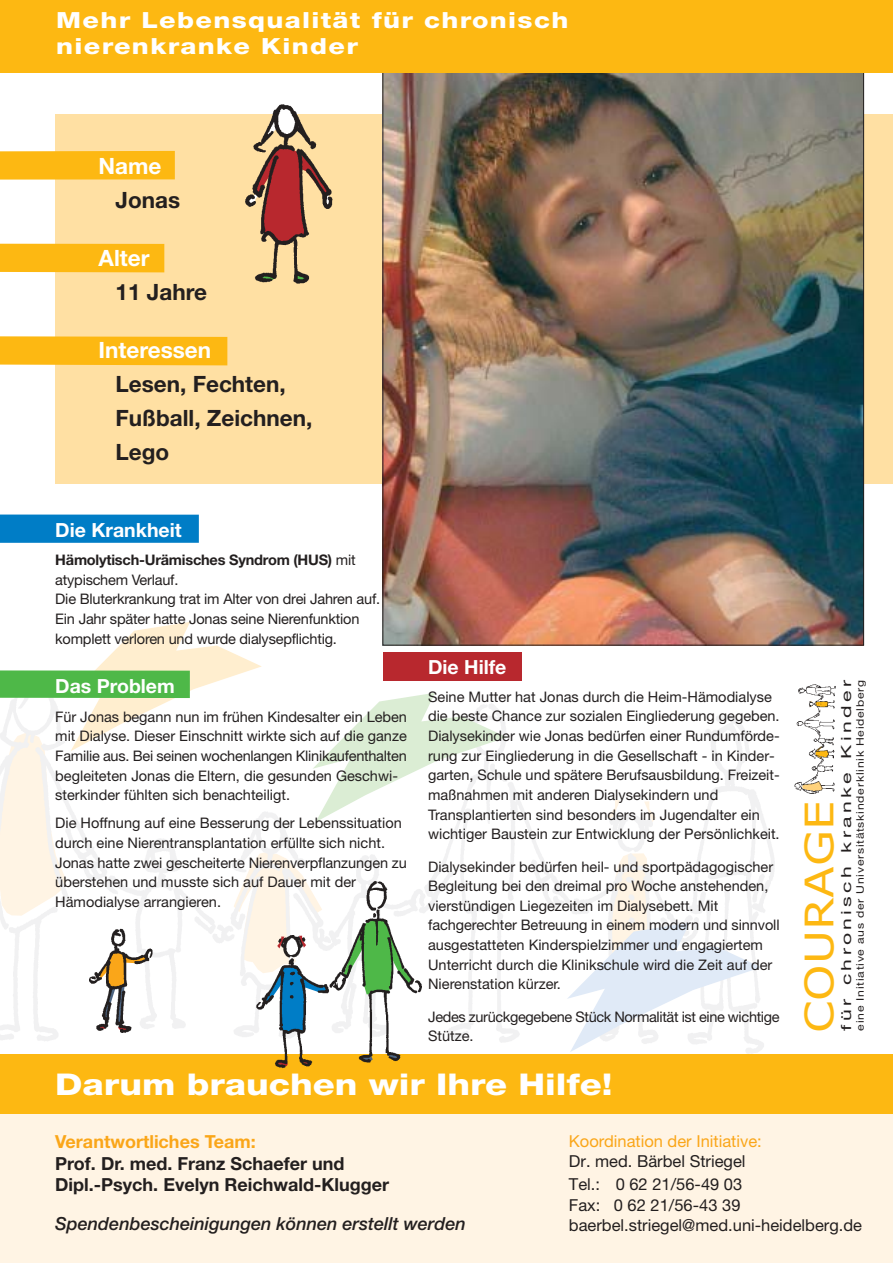
<style>
.page{position:relative;width:893px;height:1263px;background:#fff}
.page>*{position:absolute;margin:0;border:0;box-sizing:border-box;transform-origin:0 0}
.t1{font:39.45px "Verdana";color:#fdb812;scale:1.17 1}
.t2{font:800 30px "Helvetica Neue";color:#fff;scale:1.2 1}
.t3{font:700 22.5px/33.8px "Helvetica Neue";color:#231f1f}
.t4{font:700 22.5px "Helvetica Neue";color:#fff}
.t5{font:800 22.35px/25.2px "Helvetica Neue";letter-spacing:.05em;color:#fff;scale:1.21 1}
.t6{font:700 19.5px "Helvetica Neue";color:#fff}
.t7{font:700 18px/21.6px "Helvetica Neue";color:#231f1f}
.t8{font:italic 500 18px "Helvetica Neue";color:#231f1f}
.t9{font:700 18px "Helvetica Neue";color:#faa619}
.t10{font:16.5px/22.5px "Helvetica Neue";color:#231f1f}
.t11{font:16.5px "Helvetica Neue";color:#faa619}
.t12{font:14.55px/19.6px "Helvetica Neue";color:#231f1f}
.t13{font:14.55px/19.6px "Helvetica Neue";letter-spacing:-.025em;color:#231f1f}
.t14{font:13.95px "Helvetica Neue";letter-spacing:.16em;color:#231f1f;scale:1.53 1}
.t15{font:10.35px "Helvetica Neue";letter-spacing:.06em;color:#231f1f;scale:1.17 1}
.s1{font-weight:700}
.s2{font-style:inherit}
</style>
<div class="page">
<div style="left:55px;top:114px;width:837px;height:370px;background:#ffe0a3"></div>
<img style="left:384px;top:72px;width:478px;height:572px">
<div style="left:0;top:515px;width:199px;height:28px;background:#007dc6"></div>
<img style="left:0;top:671px;width:775px;height:383px">
<svg style="left:567px;top:853px;width:194px;height:199px"></svg>
<div style="left:0;top:244px;width:164px;height:28px;background:#fdb812"></div>
<div style="left:0;top:336px;width:227px;height:29px;background:#fdb812"></div>
<div style="left:0;top:151px;width:175px;height:29px;background:#fdb812"></div>
<img style="left:794px;top:684px;width:42px;height:110px">
<div style="left:0;top:1106px;width:892px;height:157px;background:#fff4e4"></div>
<div style="left:0;top:1054px;width:892px;height:60px;background:#fdb812"></div>
<div style="left:0;top:0;width:892px;height:72px;background:#fdb812"></div>
<div style="left:383px;top:652px;width:138px;height:28px;background:#b8282e"></div>
<img style="left:246px;top:104px;width:87px;height:180px">
<img style="left:245px;top:1032px;width:88px;height:37px">
<img style="left:333px;top:1032px;width:88px;height:31px">
<svg style="left:0;top:622px;width:507px;height:410px"></svg>
<img style="left:90px;top:915px;width:70px;height:117px">
<h3 class="t5" style="left:56px;top:10px;width:424px">Mehr Lebensqualität für chronisch nierenkranke Kinder</h3>
<h3 class="t4" style="left:99px;top:158px;width:64px">Name</h3>
<h3 class="t3" style="left:116px;top:185px;width:66px">Jonas</h3>
<h3 class="t4" style="left:99px;top:250px;width:52px">Alter</h3>
<h3 class="t3" style="left:116px;top:277px;width:93px">11 Jahre</h3>
<h3 class="t4" style="left:99px;top:342px;width:114px">Interessen</h3>
<h3 class="t3" style="left:116px;top:369px;width:198px">Lesen, Fechten,<br>Fußball, Zeichnen,<br>Lego</h3>
<h3 class="t6" style="left:55px;top:523px;width:128px">Die Krankheit</h3>
<p class="t12" style="left:55px;top:552px;width:326px"><span class="s1">Hämolytisch-Urämisches Syndrom (HUS)</span> mit atypischem Verlauf.<br>Die Bluterkrankung trat im Alter von drei Jahren auf.<br>Ein Jahr später hatte Jonas seine Nierenfunktion komplett verloren und wurde dialysepflichtig.</p>
<h3 class="t6" style="left:55px;top:680px;width:121px">Das Problem</h3>
<p class="t12" style="left:55px;top:708px;width:353px">Für Jonas begann nun im frühen Kindesalter ein Leben mit Dialyse. Dieser Einschnitt wirkte sich auf die ganze Familie aus. Bei seinen wochenlangen Klinikaufenthalten begleiteten Jonas die Eltern, die gesunden Geschwi&shy;sterkinder fühlten sich benachteiligt.</p>
<p class="t12" style="left:55px;top:815px;width:353px">Die Hoffnung auf eine Besserung der Lebenssituation durch eine Nierentransplantation erfüllte sich nicht.<br>Jonas hatte zwei gescheiterte Nierenverpflanzungen zu überstehen und musste sich auf Dauer mit der Hämodialyse arrangieren.</p>
<h3 class="t6" style="left:428px;top:660px;width:80px">Die Hilfe</h3>
<p class="t12" style="left:428px;top:688px;width:353px">Seine Mutter hat Jonas durch die Heim-Hämodialyse die beste Chance zur sozialen Eingliederung gegeben.<br>Dialysekinder wie Jonas bedürfen einer Rundumförde&shy;rung zur Eingliederung in die Gesellschaft - in Kinder&shy;garten, Schule und spätere Berufsausbildung. Freizeit&shy;maßnahmen mit anderen Dialysekindern und Transplantierten sind besonders im Jugendalter ein wichtiger Baustein zur Entwicklung der Persönlichkeit.</p>
<p class="t12" style="left:428px;top:858px;width:353px">Dialysekinder bedürfen heil- und sportpädagogischer Begleitung bei den dreimal pro Woche anstehenden, vierstündigen Liegezeiten im Dialysebett. Mit fachgerechter Betreuung in einem modern und sinnvoll ausgestatteten Kinderspielzimmer und engagiertem Unterricht durch die Klinikschule wird die Zeit auf der Nierenstation kürzer.</p>
<p class="t13" style="left:428px;top:1008px;width:353px">Jedes zurückgegebene Stück Normalität ist eine wichtige<br>Stütze.</p>
<p class="t14" style="left:841px;top:1031px;width:230px;rotate:-90deg">für chronisch kranke Kinder</p>
<p class="t15" style="left:856px;top:1031px;width:301px;rotate:-90deg">eine Initiative aus der Universitätskinderklinik Heidelberg</p>
<h1 class="t1" style="left:803px;top:1033px;width:200px;rotate:-90deg">COURAGE</h1>
<h2 class="t2" style="left:55px;top:1074px;width:465px">Darum brauchen wir Ihre Hilfe!</h2>
<p class="t11" style="left:569px;top:1135px;width:194px">Koordination der Initiative:</p>
<p class="t10" style="left:569px;top:1152px;width:178px">Dr. med. Bärbel Striegel<br>Tel.: 0 62 21/56-<span class="s2">49 03</span></p>
<p class="t10" style="left:569px;top:1196px;width:295px;line-height:20.7px">Fax: 0 62 21/56-43 39 baerbel<span class="s2">.</span>striegel@med.uni-heidelberg.de</p>
<p class="t9" style="left:55px;top:1135px;width:202px">Verantwortliches Team:</p>
<p class="t7" style="left:55px;top:1154px;width:335px">Prof. Dr. med. Franz Schaefer und<br>Dipl.-Psych. Evelyn Reichwald-Klugger</p>
<p class="t8" style="left:55px;top:1217px;width:412px">Spendenbescheinigungen können erstellt werden</p>
</div>
